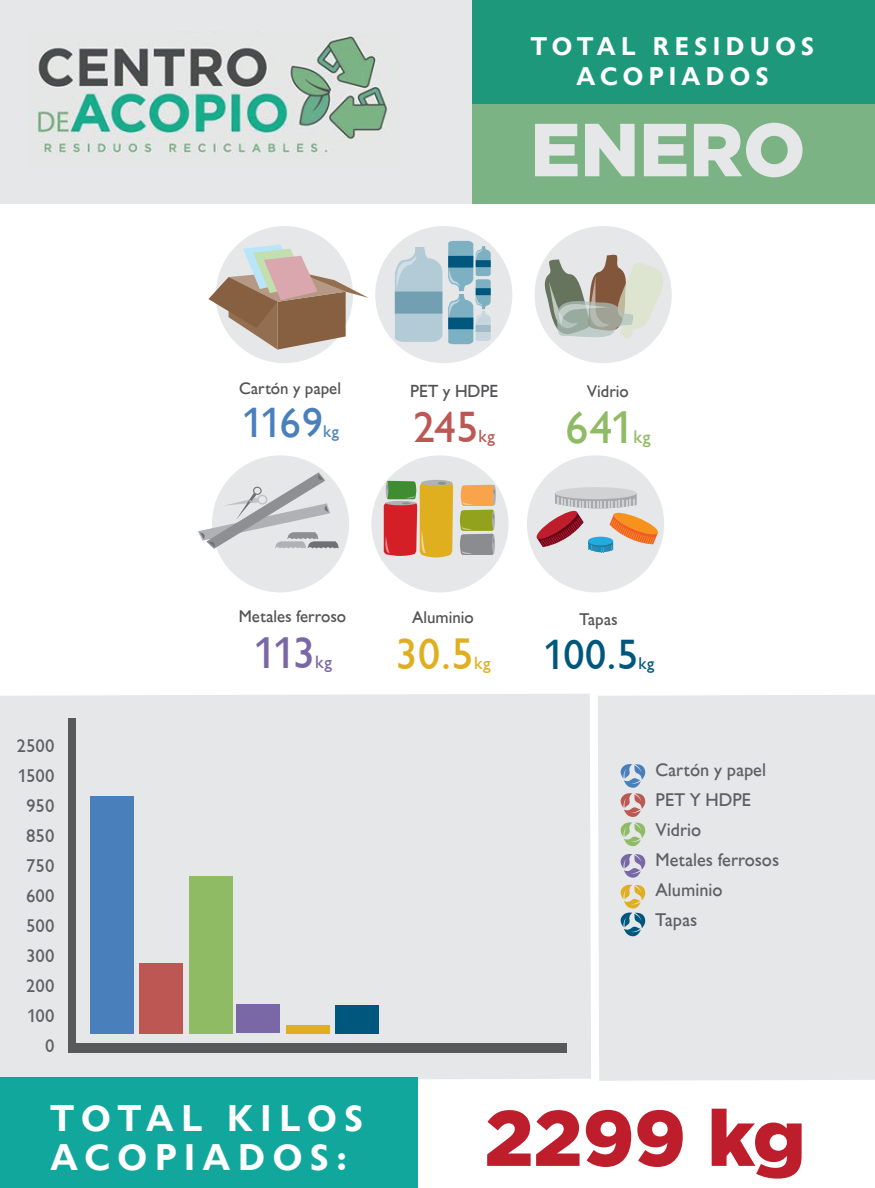
<style>
.page{position:relative;width:875px;height:1188px;background:#fff}
.page>*{position:absolute;margin:0;border:0;box-sizing:border-box;transform-origin:0 0}
.t1{font:900 78.45px "Gotham";color:#be1d2c}
.t2{font:900 75px "Gotham";color:#e6e7e9}
.t3{font:500 47.25px "Chantilly";color:#8ebb63}
.t4{font:500 45.75px "Chantilly";color:#7a67a6}
.t5{font:500 45.45px "Chantilly";color:#e0af1f}
.t6{font:500 45px "Chantilly";color:#bc5753}
.t7{font:500 43.5px "Chantilly";color:#00577d}
.t8{font:500 43.5px "Chantilly";color:#4980bc}
.t9{font:700 38.55px/39.5px "Chantilly";letter-spacing:.2em;color:#fff}
.t10{font:700 26.55px/29.8px "Chantilly";letter-spacing:.2em;color:#fff;text-align:center}
.t11{font:500 18.9px/30px "Chantilly";color:#5e5f62}
.t12{font:500 18.9px "Chantilly";color:#8ebb63}
.t13{font:500 18.3px "Chantilly";color:#7a67a6}
.t14{font:500 18.3px "Chantilly";color:#e0af1f}
.t15{font:500 18px "Chantilly";color:#535355}
.t16{font:500 18px "Chantilly";color:#bc5753}
.t17{font:500 17.55px "Chantilly";color:#535355}
.t18{font:500 17.55px "Chantilly";color:#4980bc}
.t19{font:500 17.55px "Chantilly";color:#00577d}
</style>
<div class="page">
<div style="left:471px;top:102px;width:404px;height:102px;background:#7bb385"></div>
<div style="left:471px;top:0;width:404px;height:103px;background:#1d987b"></div>
<div style="left:0;top:0;width:471px;height:204px;background:#e6e7e9"></div>
<div style="left:0;top:694px;width:591px;height:385px;background:#e6e7e9"></div>
<div style="left:598px;top:695px;width:277px;height:386px;background:#e6e7e9"></div>
<div style="left:216px;top:226px;width:137px;height:137px;background:#e6e7e9;border-radius:50%"></div>
<div style="left:375px;top:226px;width:137px;height:137px;background:#e6e7e9;border-radius:50%"></div>
<div style="left:534px;top:226px;width:138px;height:137px;background:#e6e7e9;border-radius:50%"></div>
<div style="left:212px;top:455px;width:137px;height:137px;background:#e6e7e9;border-radius:50%"></div>
<div style="left:371px;top:455px;width:137px;height:137px;background:#e6e7e9;border-radius:50%"></div>
<div style="left:527px;top:455px;width:137px;height:137px;background:#e6e7e9;border-radius:50%"></div>
<svg style="left:208px;top:245px;width:161px;height:105px"></svg>
<svg style="left:395px;top:247px;width:47px;height:95px;background:#aac4d0"></svg>
<svg style="left:448px;top:241px;width:43px;height:103px"></svg>
<svg style="left:545px;top:255px;width:118px;height:84px"></svg>
<svg style="left:198px;top:472px;width:141px;height:77px"></svg>
<hr style="left:493px;top:485px;width:3px;height:20px;background:#b0b1b5;border-radius:50%">
<svg style="left:421px;top:480px;width:31px;height:6px"></svg>
<svg style="left:384px;top:481px;width:111px;height:77px"></svg>
<div style="left:555px;top:487px;width:81px;height:12px;background:#d1d2d4;border-radius:50%"></div>
<svg style="left:536px;top:493px;width:123px;height:61px"></svg>
<div style="left:70px;top:1043px;width:496px;height:10px;background:#575a5b"></div>
<div style="left:68px;top:718px;width:8px;height:335px;background:#575a5b"></div>
<div style="left:90px;top:796px;width:44px;height:237px;background:#4980bc"></div>
<div style="left:140px;top:963px;width:43px;height:70px;background:#bc5753"></div>
<div style="left:189px;top:876px;width:44px;height:157px;background:#8ebb63"></div>
<div style="left:236px;top:1005px;width:44px;height:28px;background:#7a67a6"></div>
<div style="left:286px;top:1025px;width:43px;height:8px;background:#e0af1f"></div>
<div style="left:335px;top:1005px;width:43px;height:28px;background:#00577d"></div>
<svg style="left:620px;top:764px;width:25px;height:82px;background:#bebebb"></svg>
<svg style="left:620px;top:854px;width:25px;height:24px"></svg>
<svg style="left:620px;top:885px;width:25px;height:51px"></svg>
<div style="left:0;top:1078px;width:418px;height:110px;background:#12a79d"></div>
<img style="left:35px;top:35px;width:353px;height:121px">
<h3 class="t10" style="left:531px;top:32px;width:285px">TOTAL RESIDUOS<br>ACOPIADOS</h3>
<h2 class="t2" style="left:530px;top:98px;width:276px">ENERO</h2>
<p class="t17" style="left:239px;top:379px;width:103px">Cartón y papel</p>
<h3 class="t8" style="left:241px;top:399px;width:83px">1169</h3>
<p class="t18" style="left:323px;top:422px;width:17px">kg</p>
<p class="t15" style="left:410px;top:381px;width:90px">PET y HDPE</p>
<h3 class="t6" style="left:413px;top:403px;width:66px">245</h3>
<p class="t16" style="left:478px;top:426px;width:18px">kg</p>
<p class="t17" style="left:587px;top:382px;width:44px">Vidrio</p>
<h3 class="t3" style="left:565px;top:402px;width:70px">641</h3>
<p class="t12" style="left:633px;top:426px;width:19px">kg</p>
<p class="t11" style="left:17px;top:731px;width:39px;text-align:right">2500<br>1500<br>950<br>850<br>750<br>600<br>500<br>300<br>200<br>100<br>0</p>
<p class="t17" style="left:239px;top:607px;width:109px">Metales ferroso</p>
<h3 class="t4" style="left:253px;top:628px;width:64px">113</h3>
<p class="t13" style="left:315px;top:652px;width:18px">kg</p>
<h3 class="t9" style="left:51px;top:1099px;width:314px">TOTAL KILOS<br>ACOPIADOS:</h3>
<p class="t17" style="left:412px;top:608px;width:63px">Aluminio</p>
<h3 class="t5" style="left:395px;top:629px;width:80px">30.5</h3>
<p class="t14" style="left:474px;top:653px;width:18px">kg</p>
<p class="t17" style="left:579px;top:610px;width:40px">Tapas</p>
<h3 class="t7" style="left:542px;top:631px;width:98px">100.5</h3>
<p class="t19" style="left:638px;top:653px;width:17px">kg</p>
<p class="t11" style="left:655px;top:755px;width:125px">Cartón y papel<br>PET Y HDPE<br>Vidrio<br>Metales ferrosos<br>Aluminio<br>Tapas</p>
<h1 class="t1" style="left:484px;top:1084px;width:322px">2299 kg</h1>
</div>
